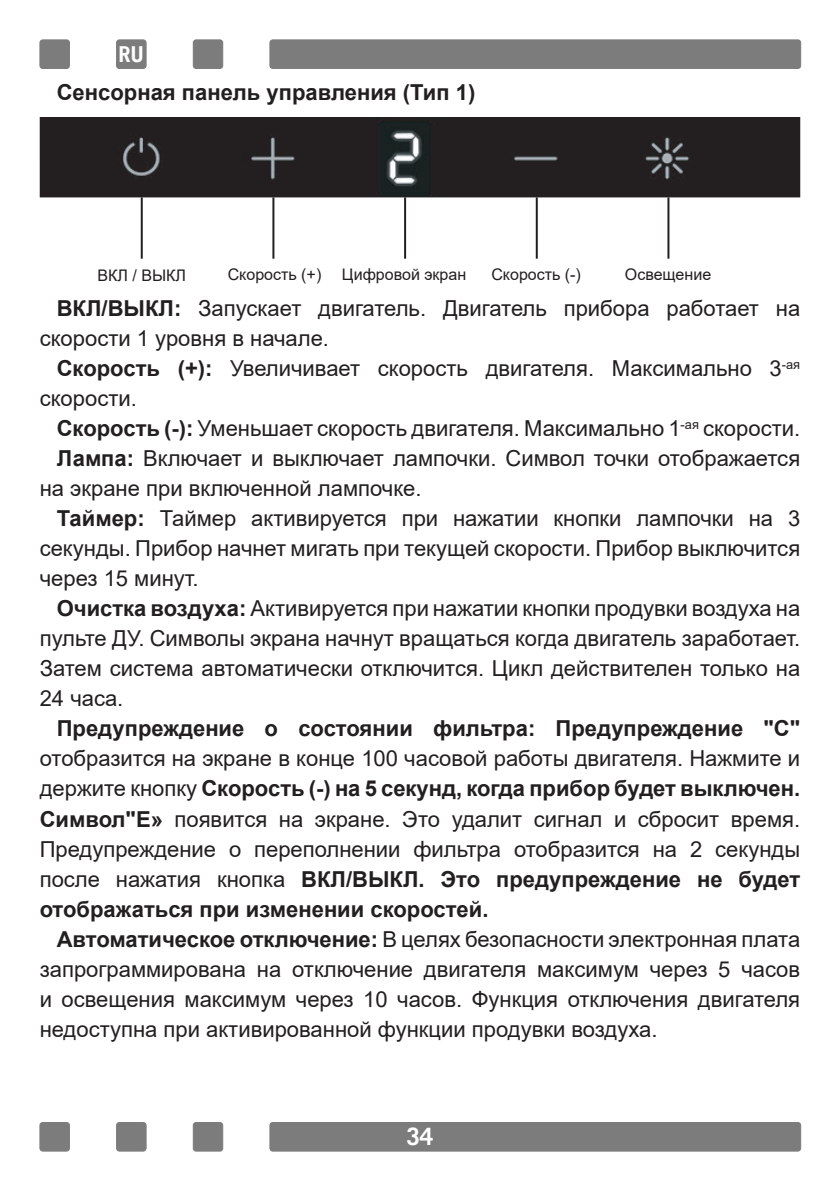
<style>
.page{position:relative;width:840px;height:1191px;background:#fff}
.page>*{position:absolute;margin:0;border:0;box-sizing:border-box;transform-origin:0 0}
.t1{font:700 24px "Trade Gothic";color:#fff}
.t2{font:22px/30px "Arial";color:#231f20;text-align:justify}
.t3{font:700 22px "Arial";color:#231f20}
.t4{font:700 22px "Trade Gothic";color:#fff}
.t5{font:16px "Arial";color:#231f20}
.s1{font-weight:700}
</style>
<div class="page">
<div style="left:270px;top:40px;width:530px;height:28px;background:#7d7c7c;border-radius:3px"></div>
<div style="left:269px;top:40px;width:531px;height:29px;border:1px solid #7d7c7c;border-radius:3px"></div>
<div style="left:40px;top:40px;width:29px;height:28px;background:#7d7c7c;border-radius:3px"></div>
<div style="left:40px;top:40px;width:30px;height:29px;border:1px solid #7d7c7c;border-radius:3px"></div>
<div style="left:193px;top:40px;width:29px;height:28px;background:#7d7c7c;border-radius:3px"></div>
<div style="left:193px;top:40px;width:30px;height:29px;border:1px solid #7d7c7c;border-radius:3px"></div>
<div style="left:116px;top:40px;width:30px;height:28px;background:#7d7c7c;border-radius:3px"></div>
<div style="left:116px;top:40px;width:30px;height:29px;border:1px solid #7d7c7c;border-radius:3px"></div>
<div style="left:270px;top:1122px;width:530px;height:29px;background:#7d7c7c;border-radius:3px"></div>
<div style="left:269px;top:1122px;width:531px;height:29px;border:1px solid #7d7c7c;border-radius:3px"></div>
<div style="left:40px;top:1122px;width:29px;height:29px;background:#7d7c7c;border-radius:3px"></div>
<div style="left:40px;top:1122px;width:30px;height:29px;border:1px solid #7d7c7c;border-radius:3px"></div>
<div style="left:193px;top:1122px;width:29px;height:29px;background:#7d7c7c;border-radius:3px"></div>
<div style="left:193px;top:1122px;width:30px;height:29px;border:1px solid #7d7c7c;border-radius:3px"></div>
<div style="left:116px;top:1122px;width:30px;height:29px;background:#7d7c7c;border-radius:3px"></div>
<div style="left:116px;top:1122px;width:30px;height:29px;border:1px solid #7d7c7c;border-radius:3px"></div>
<img style="left:40px;top:117px;width:759px;height:80px">
<hr style="left:141px;top:197px;width:2px;height:62px;background:#231f20">
<hr style="left:272px;top:197px;width:2px;height:62px;background:#231f20">
<hr style="left:404px;top:197px;width:2px;height:62px;background:#231f20">
<hr style="left:535px;top:197px;width:2px;height:62px;background:#231f20">
<hr style="left:667px;top:197px;width:2px;height:62px;background:#231f20">
<p class="t4" style="left:118px;top:41px;width:27px">RU</p>
<p class="t3" style="left:57px;top:76px;width:420px">Сенсорная панель управления (Тип 1)</p>
<p class="t5" style="left:97px;top:264px;width:90px">ВКЛ / ВЫКЛ</p>
<p class="t5" style="left:227px;top:263px;width:95px">Скорость (+)</p>
<p class="t5" style="left:342px;top:263px;width:126px">Цифровой экран</p>
<p class="t5" style="left:491px;top:263px;width:91px">Скорость (-)</p>
<p class="t5" style="left:624px;top:263px;width:88px">Освещение</p>
<p class="t2" style="left:40px;top:293px;width:761px;text-indent:17px"><span class="s1">ВКЛ/ВЫКЛ:</span> Запускает двигатель. Двигатель прибора работает на скорости 1 уровня в начале.</p>
<p class="t2" style="left:40px;top:353px;width:761px;text-indent:17px"><span class="s1">Скорость (+):</span> Увеличивает скорость двигателя. Максимально 3<sup>-ая </sup>скорости.</p>
<p class="t2" style="left:57px;top:413px;width:744px"><span class="s1">Скорость (-):</span> Уменьшает скорость двигателя. Максимально 1<sup>-ая</sup> скорости.</p>
<p class="t2" style="left:40px;top:443px;width:761px;text-indent:17px"><span class="s1">Лампа:</span> Включает и выключает лампочки. Символ точки отображается на экране при включенной лампочке.</p>
<p class="t2" style="left:40px;top:503px;width:761px;text-indent:17px"><span class="s1">Таймер:</span> Таймер активируется при нажатии кнопки лампочки на 3 секунды. Прибор начнет мигать при текущей скорости. Прибор выключится через 15 минут.</p>
<p class="t2" style="left:40px;top:593px;width:761px;text-indent:17px"><span class="s1">Очистка воздуха:</span> Активируется при нажатии кнопки продувки воздуха на пульте ДУ. Символы экрана начнут вращаться когда двигатель заработает.<br>Затем система автоматически отключится. Цикл действителен только на 24 часа.</p>
<p class="t2" style="left:40px;top:713px;width:761px;text-indent:17px"><span class="s1">Предупреждение о состоянии фильтра: Предупреждение "С" </span>отобразится на экране в конце 100 часовой работы двигателя. Нажмите и держите кнопку <span class="s1">Скорость (-) на 5 секунд, когда прибор будет выключен.<br>Символ"Е»</span> появится на экране. Это удалит сигнал и сбросит время.<br>Предупреждение о переполнении фильтра отобразится на 2 секунды после нажатия кнопка <span class="s1">ВКЛ/ВЫКЛ. Это предупреждение не будет отображаться при изменении скоростей.</span></p>
<p class="t2" style="left:40px;top:923px;width:761px;text-indent:17px"><span class="s1">Автоматическое отключение:</span> В целях безопасности электронная плата запрограммирована на отключение двигателя максимум через 5 часов и освещения максимум через 10 часов. Функция отключения двигателя недоступна при активированной функции продувки воздуха.</p>
<p class="t1" style="left:406px;top:1122px;width:28px">34</p>
</div>
